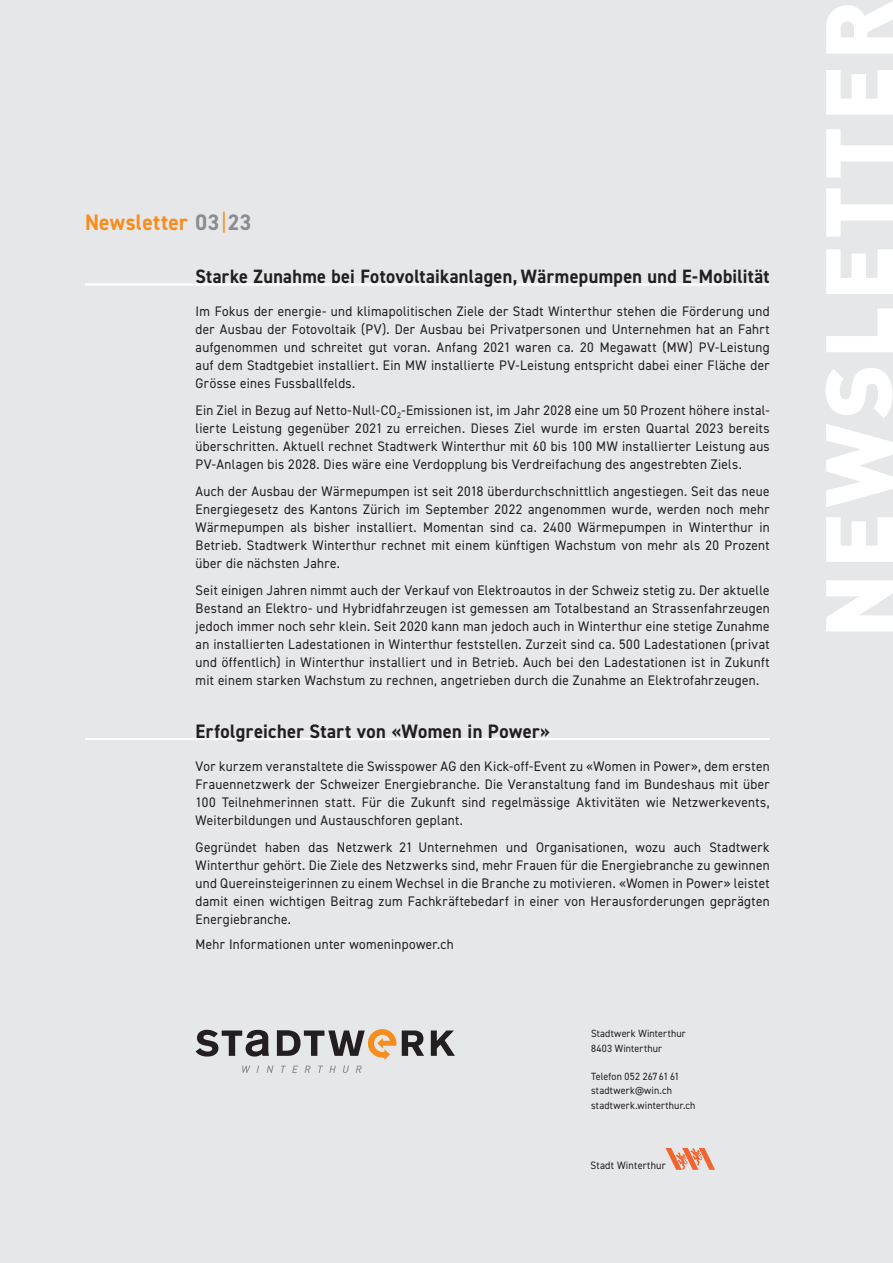
<style>
.page{position:relative;width:893px;height:1263px;background:#e6e7e9}
.page>*{position:absolute;margin:0;border:0;box-sizing:border-box;transform-origin:0 0}
.t1{font:700 22.5px "DIN2014";letter-spacing:.015em;color:#f68e1e;scale:.95 1}
.t2{font:700 19.5px "DIN2014";letter-spacing:.02em;color:#231f20;scale:.95 1}
.t3{font:700 19.35px "DIN2014";letter-spacing:.02em;color:#231f20;scale:.94 1}
.t4{font:13.8px/18px "DIN2014";letter-spacing:.025em;color:#231f20;text-align:justify;scale:.95 1}
.t5{font:10.8px "DIN2014";letter-spacing:.025em;color:#231f20;scale:.95 1}
.t6{font:10.5px/14.2px "DIN2014";letter-spacing:.02em;color:#231f20;scale:.95 1}
.s1{color:#8a8c8f}
.s2{font-weight:400}
</style>
<div class="page">
<hr style="left:85px;top:283px;width:685px;height:3px;background:#fff">
<hr style="left:85px;top:738px;width:685px;height:2px;background:#fff">
<svg style="left:826px;top:580px;width:67px;height:51px"></svg>
<svg style="left:826px;top:517px;width:67px;height:45px"></svg>
<svg style="left:826px;top:424px;width:67px;height:83px"></svg>
<svg style="left:826px;top:368px;width:66px;height:50px"></svg>
<svg style="left:826px;top:308px;width:67px;height:44px"></svg>
<svg style="left:826px;top:249px;width:67px;height:45px"></svg>
<svg style="left:826px;top:188px;width:67px;height:49px"></svg>
<svg style="left:826px;top:129px;width:67px;height:49px"></svg>
<svg style="left:826px;top:70px;width:67px;height:45px"></svg>
<svg style="left:826px;top:1px;width:67px;height:53px"></svg>
<img style="left:665px;top:1148px;width:50px;height:22px">
<svg style="left:431px;top:1030px;width:24px;height:26px"></svg>
<svg style="left:402px;top:1030px;width:22px;height:26px"></svg>
<svg style="left:196px;top:1029px;width:200px;height:44px"></svg>
<h1 class="t1" style="left:85px;top:207px;width:177px">Newsletter <span class="s1">03</span><span class="s2">|</span><span class="s1">23</span></h1>
<h3 class="t3" style="left:196px;top:264px;width:612px">Starke Zunahme bei Fotovoltaikanlagen, Wärmepumpen und E-Mobilität</h3>
<p class="t4" style="left:196px;top:302px;width:606px">Im Fokus der energie- und klimapolitischen Ziele der Stadt Winterthur stehen die Förderung und der Ausbau der Fotovoltaik (PV). Der Ausbau bei Privatpersonen und Unternehmen hat an Fahrt aufgenommen und schreitet gut voran. Anfang 2021 waren ca. 20 Megawatt (MW) PV-Leistung auf dem Stadtgebiet installiert. Ein MW installierte PV-Leistung entspricht dabei einer Fläche der Grösse eines Fussballfelds.</p>
<p class="t4" style="left:196px;top:401px;width:606px">Ein Ziel in Bezug auf Netto-Null-CO<sub>2</sub>-Emissionen ist, im Jahr 2028 eine um 50 Prozent höhere instal&shy;lierte Leistung gegenüber 2021 zu erreichen. Dieses Ziel wurde im ersten Quartal 2023 bereits überschritten. Aktuell rechnet Stadtwerk Winterthur mit 60 bis 100 MW installierter Leistung aus PV-Anlagen bis 2028. Dies wäre eine Verdopplung bis Verdreifachung des angestrebten Ziels.</p>
<p class="t4" style="left:196px;top:482px;width:606px">Auch der Ausbau der Wärmepumpen ist seit 2018 überdurchschnittlich angestiegen. Seit das neue Energiegesetz des Kantons Zürich im September 2022 angenommen wurde, werden noch mehr Wärmepumpen als bisher installiert. Momentan sind ca. 2400 Wärmepumpen in Winterthur in Betrieb. Stadtwerk Winterthur rechnet mit einem künftigen Wachstum von mehr als 20 Prozent über die nächsten Jahre.</p>
<p class="t4" style="left:196px;top:581px;width:606px">Seit einigen Jahren nimmt auch der Verkauf von Elektroautos in der Schweiz stetig zu. Der aktuelle Bestand an Elektro- und Hybridfahrzeugen ist gemessen am Totalbestand an Strassenfahrzeugen jedoch immer noch sehr klein. Seit 2020 kann man jedoch auch in Winterthur eine stetige Zunahme an installierten Ladestationen in Winterthur feststellen. Zurzeit sind ca. 500 Ladestationen (privat und öffentlich) in Winterthur installiert und in Betrieb. Auch bei den Ladestationen ist in Zukunft mit einem starken Wachstum zu rechnen, angetrieben durch die Zunahme an Elektrofahrzeugen.</p>
<h2 class="t2" style="left:196px;top:718px;width:375px">Erfolgreicher Start von «Women in Power»</h2>
<p class="t4" style="left:196px;top:757px;width:606px">Vor kurzem veranstaltete die Swisspower AG den Kick-off-Event zu «Women in Power», dem ersten Frauennetzwerk der Schweizer Energiebranche. Die Veranstaltung fand im Bundeshaus mit über 100 Teilnehmerinnen statt. Für die Zukunft sind regelmässige Aktivitäten wie Netzwerkevents, Weiterbildungen und Austauschforen geplant.</p>
<p class="t4" style="left:196px;top:838px;width:606px">Gegründet haben das Netzwerk 21 Unternehmen und Organisationen, wozu auch Stadtwerk Winterthur gehört. Die Ziele des Netzwerks sind, mehr Frauen für die Energiebranche zu gewinnen und Quereinsteigerinnen zu einem Wechsel in die Branche zu motivieren. «Women in Power» leistet damit einen wichtigen Beitrag zum Fachkräftebedarf in einer von Herausforderungen geprägten Energiebranche.</p>
<p class="t4" style="left:196px;top:935px;width:273px">Mehr Informationen unter womeninpower.ch</p>
<p class="t6" style="left:591px;top:1026px;width:101px">Stadtwerk Winterthur<br>8403 Winterthur</p>
<p class="t6" style="left:591px;top:1069px;width:111px">Telefon 052 267 61 61 stadtwerk@win.ch stadtwerk.winterthur.ch</p>
<p class="t5" style="left:590px;top:1158px;width:81px">Stadt Winterthur</p>
</div>
